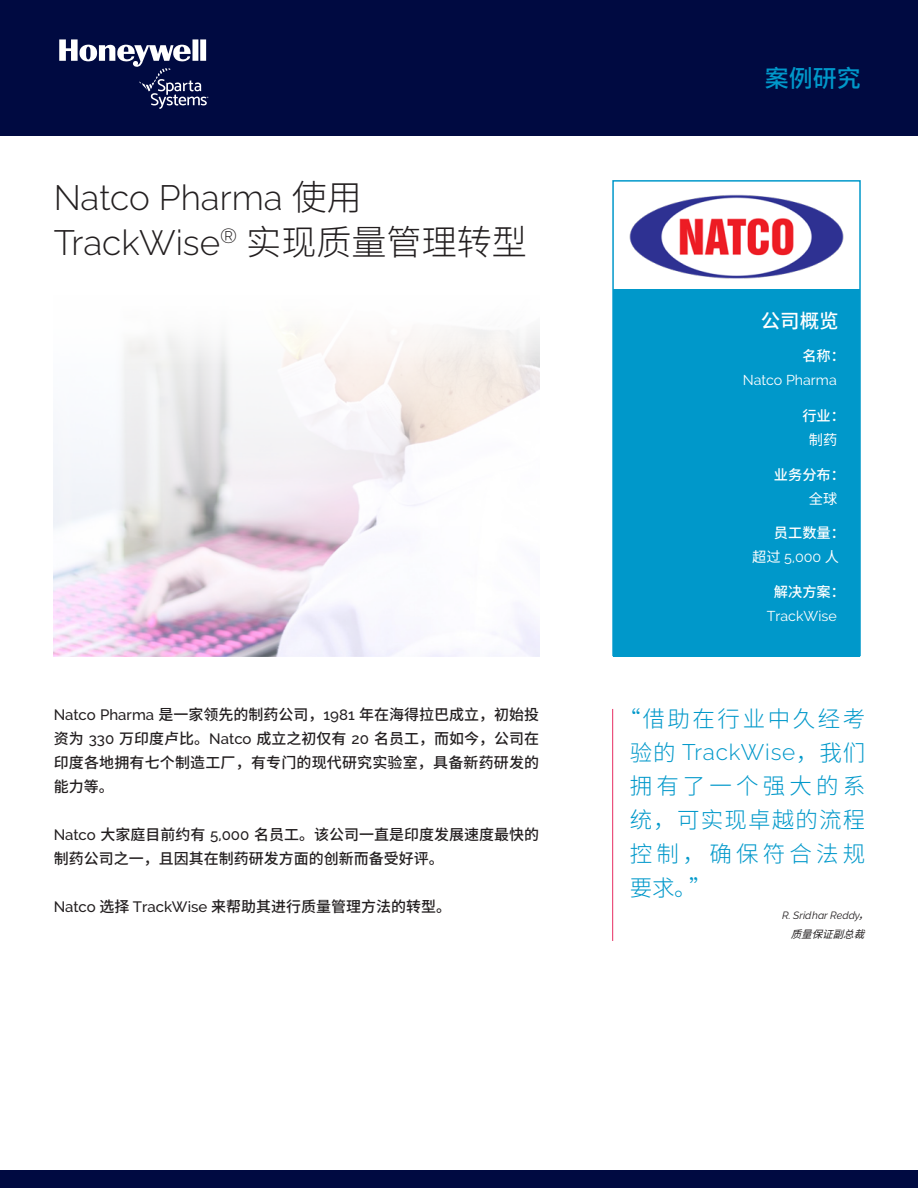
<style>
.page{position:relative;width:918px;height:1188px;background:#fff}
.page>*{position:absolute;margin:0;border:0;box-sizing:border-box;transform-origin:0 0}
.HL{font:300 35.1px "Raleway";color:#231f20}
.t1{font:500 24px "Noto Sans CJ Ksc";color:#0098ca}
.Callout{font:300 22.5px/33.8px "Noto Sans CJ Ksc";letter-spacing:.115em;color:#0098ca;text-align:justify}
.t2{font:500 19.5px "Noto Sans CJ Ksc";color:#fff}
.Intro{font:500 15px/24px "Noto Sans CJ Ksc";color:#231f20;text-align:justify}
.t3{font:14.25px "Raleway";color:#fff}
.t4{font:500 14.25px "Noto Sans CJ Ksc";color:#fff}
.t5{font:14.25px "Noto Sans CJ Ksc";color:#fff}
.Callout-2{font:italic 10.5px "Raleway";color:#231f20}
.Callout-3{font:italic 10.5px "Noto Sans CJ Ksc";color:#231f20}
.s1{font-family:"Noto Sans CJ Ksc"}
.s2{font-family:"Raleway"}
</style>
<div class="page">
<div style="left:0;top:0;width:918px;height:136px;background:#000a41"></div>
<div style="left:0;top:1171px;width:918px;height:17px;background:#000a41"></div>
<svg style="left:59px;top:39px;width:149px;height:70px"></svg>
<hr style="left:612px;top:709px;width:1px;height:232px;background:#e72d62">
<img style="left:54px;top:325px;width:485px;height:331px">
<div style="left:613px;top:289px;width:247px;height:367px;background:#0098ca"></div>
<div style="left:612px;top:180px;width:249px;height:476px;border:2px solid #0098ca"></div>
<img style="left:630px;top:195px;width:214px;height:84px">
<p class="HL" style="left:54px;top:170px;width:310px">Natco Pharma <span class="s1">使用</span></p>
<p class="HL" style="left:54px;top:215px;width:475px">TrackWise<sup>®</sup> <span class="s1">实现质量管理转型</span></p>
<p class="Intro" style="left:54px;top:703px;width:487px"><span class="s2">Natco Pharma</span> 是一家领先的制药公司，<span class="s2">1981</span> 年在海得拉巴成立，初始投资为 <span class="s2">330</span> 万印度卢比。<span class="s2">Natco</span> 成立之初仅有 <span class="s2">20</span> 名员工，而如今，公司在印度各地拥有七个制造工厂，有专门的现代研究实验室，具备新药研发的能力等。</p>
<p class="Intro" style="left:54px;top:823px;width:487px"><span class="s2">Natco</span> 大家庭目前约有 <span class="s2">5,000</span> 名员工。该公司一直是印度发展速度最快的制药公司之一，且因其在制药研发方面的创新而备受好评。</p>
<p class="Intro" style="left:54px;top:895px;width:399px"><span class="s2">Natco</span> 选择 <span class="s2">TrackWise</span> 来帮助其进行质量管理方法的转型。</p>
<h2 class="t1" style="left:765px;top:65px;width:97px">案例研究</h2>
<p class="t2" style="left:761px;top:310px;width:79px">公司概览</p>
<p class="t4" style="left:802px;top:348px;width:44px">名称：</p>
<p class="t3" style="left:743px;top:372px;width:96px">Natco Pharma</p>
<p class="t4" style="left:802px;top:408px;width:44px">行业：</p>
<p class="t5" style="left:809px;top:432px;width:30px">制药</p>
<p class="t4" style="left:774px;top:467px;width:73px">业务分布：</p>
<p class="t5" style="left:809px;top:491px;width:30px">全球</p>
<p class="t4" style="left:774px;top:525px;width:73px">员工数量：</p>
<p class="t3" style="left:752px;top:549px;width:89px"><span class="s1">超过</span> 5,000 <span class="s1">人</span></p>
<p class="t4" style="left:774px;top:584px;width:73px">解决方案：</p>
<p class="t3" style="left:767px;top:608px;width:71px">TrackWise</p>
<p class="Callout" style="left:630px;top:702px;width:237px;text-indent:-11px">“借助在行业中久经考验的 <span class="s2">TrackWise</span>，我们拥有了一个强大的系统，可实现卓越的流程控制，确保符合法规要求。”</p>
<p class="Callout-2" style="left:782px;top:908px;width:96px">R. Sridhar Reddy<span class="s1">，</span></p>
<p class="Callout-3" style="left:791px;top:928px;width:83px">质量保证副总裁</p>
</div>
